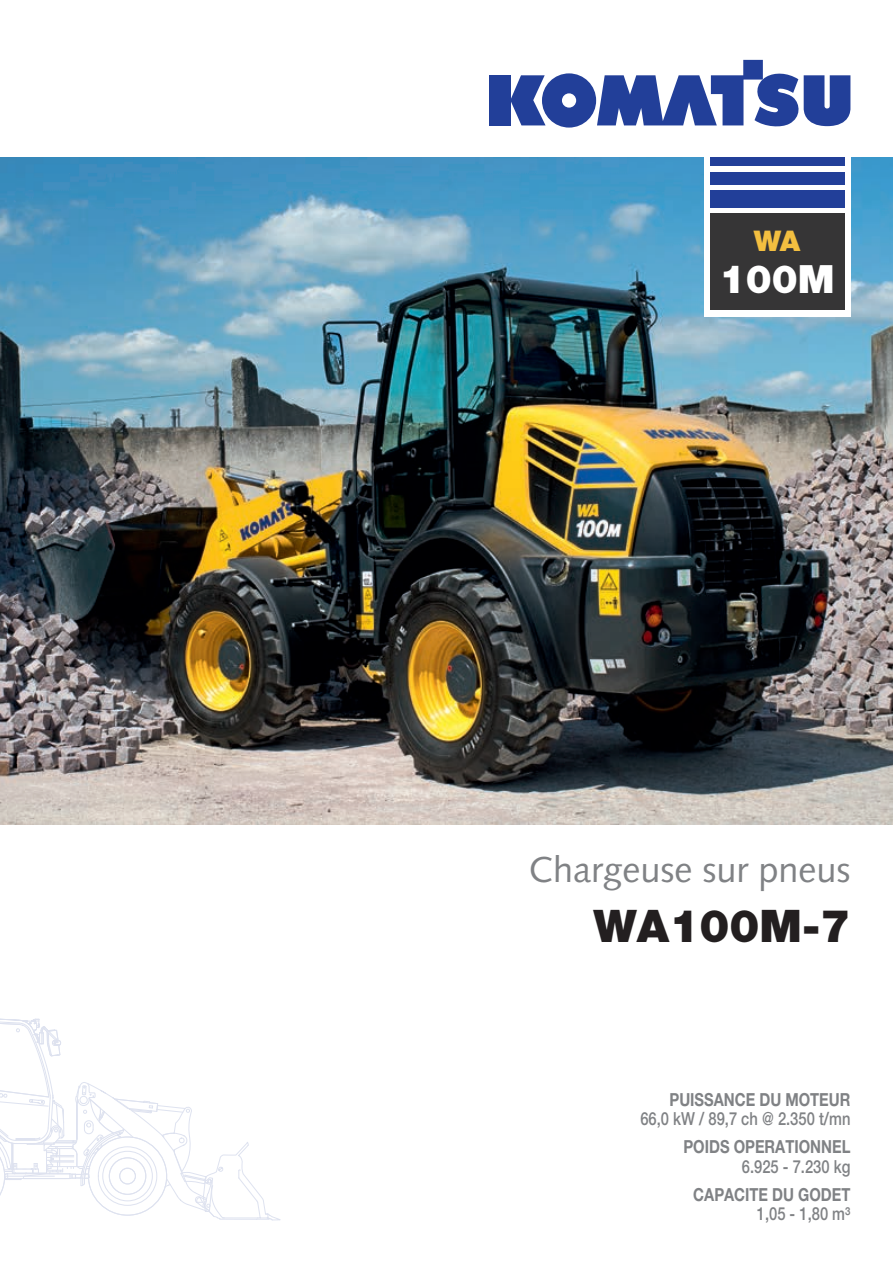
<style>
.page{position:relative;width:893px;height:1263px;background:#fff}
.page>*{position:absolute;margin:0;border:0;box-sizing:border-box;transform-origin:0 0}
.t1{font:900 45px "Helvetica Neue LT Pro";color:#231f20}
.t2{font:900 39px "Helvetica Neue LT Pro";color:#fff}
.t3{font:36px "Syntax LTCE";color:#808285}
.t4{font:900 28.5px "Helvetica Neue LT Pro";color:#f3bf40}
.t5{font:700 18px "Helvetica Neue LT Pro";color:#808285;scale:.82 1}
.t6{font:500 18px "Helvetica Neue LT Pro";color:#808285;scale:.82 1}
</style>
<div class="page">
<div style="left:489px;top:75px;width:21px;height:50px;background:#223f99"></div>
<svg style="left:510px;top:60px;width:340px;height:68px"></svg>
<img style="left:0;top:157px;width:893px;height:668px">
<div style="left:704px;top:153px;width:146px;height:163px;background:#fff"></div>
<div style="left:710px;top:213px;width:134px;height:97px;background:#363536"></div>
<div style="left:710px;top:190px;width:134px;height:17px;background:#223f99"></div>
<div style="left:710px;top:172px;width:134px;height:13px;background:#223f99"></div>
<div style="left:710px;top:157px;width:134px;height:9px;background:#223f99"></div>
<svg style="left:0;top:1018px;width:281px;height:202px"></svg>
<h3 class="t4" style="left:754px;top:224px;width:48px">WA</h3>
<h2 class="t2" style="left:720px;top:256px;width:116px">100M</h2>
<h3 class="t3" style="left:529px;top:848px;width:323px">Chargeuse sur pneus</h3>
<h1 class="t1" style="left:594px;top:899px;width:258px">WA100M-7</h1>
<p class="t5" style="left:669px;top:1088px;width:222px">PUISSANCE DU MOTEUR</p>
<p class="t6" style="left:640px;top:1108px;width:258px">66,0 kW / 89,7 ch @ 2.350 t/mn</p>
<p class="t5" style="left:683px;top:1136px;width:205px">POIDS OPERATIONNEL</p>
<p class="t6" style="left:742px;top:1156px;width:134px">6.925 - 7.230 kg</p>
<p class="t5" style="left:693px;top:1183px;width:193px">CAPACITE DU GODET</p>
<p class="t6" style="left:757px;top:1203px;width:116px">1,05 - 1,80 m³</p>
</div>
